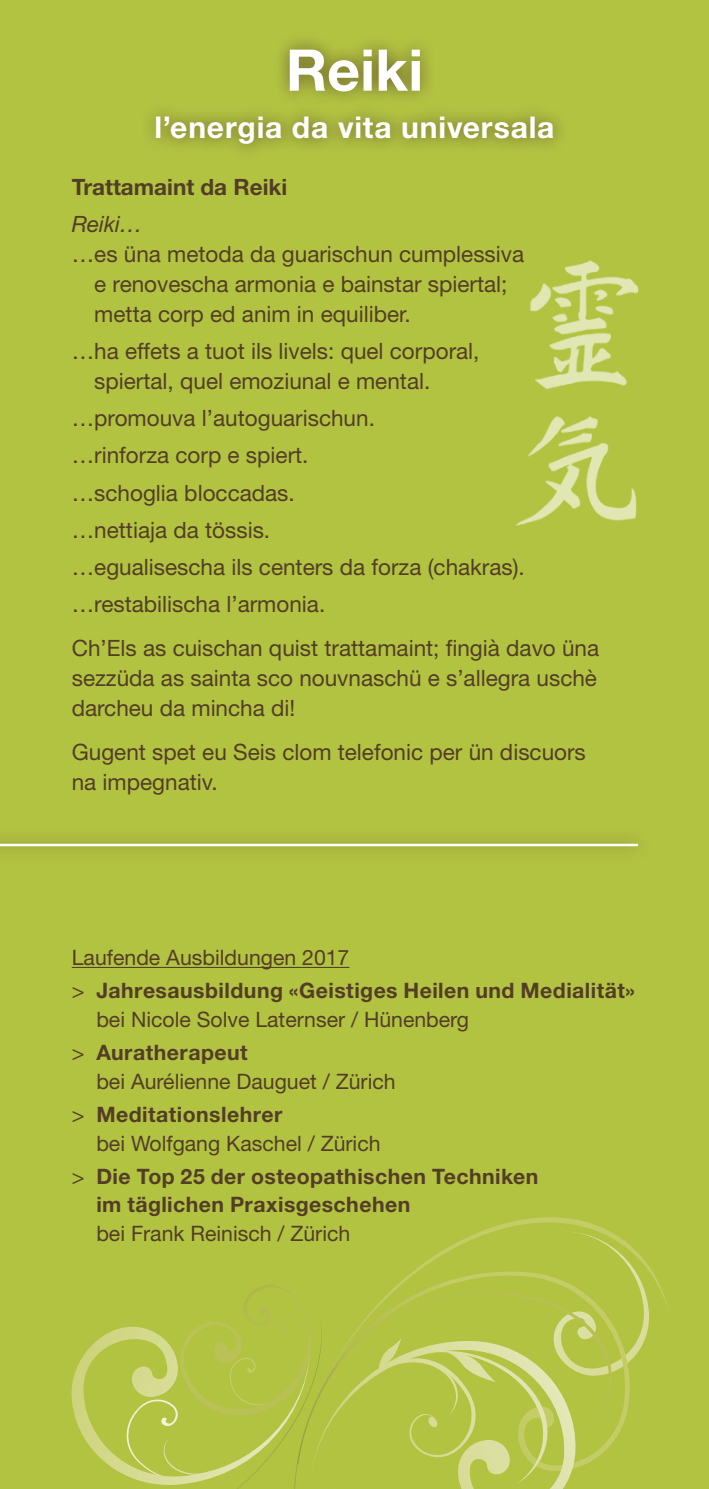
<style>
.page{position:relative;width:709px;height:1489px;background:#fff}
.page>*{position:absolute;margin:0;border:0;box-sizing:border-box;transform-origin:0 0}
.t1{font:700 57.5px "Helvetica Neue LT Std";color:#fff}
.t2{font:700 30px "Helvetica Neue LT Std";letter-spacing:.025em;color:#fff}
.t3{font:22.5px/30px "Helvetica Neue LT Std";color:#533d26}
.t4{font:700 22.5px "Helvetica Neue LT Std";color:#533d26}
.t5{font:italic 22.5px "Helvetica Neue LT Std";color:#533d26}
.t6{font:700 21.25px/33px "Helvetica Neue LT Std";letter-spacing:.02em;color:#533d26}
.t7{font:21.25px/33px "Helvetica Neue LT Std";color:#533d26}
.s1{font-weight:400}
.s2{font-weight:700}
</style>
<div class="page">
<div style="left:0;top:0;width:709px;height:1488px;background:#b2c342"></div>
<div style="left:140px;top:34px;width:429px;height:126px;background:#533d26;opacity:.75"></div>
<img style="left:516px;top:260px;width:123px;height:266px">
<div style="left:0;top:827px;width:652px;height:35px;background:#adbd40"></div>
<hr style="left:0;top:843px;width:638px;height:3px;background:#fff">
<hr style="left:72px;top:966px;width:277px;height:1px;background:#533d26">
<svg style="left:491px;top:1217px;width:177px;height:91px"></svg>
<svg style="left:71px;top:1228px;width:580px;height:260px"></svg>
<h1 class="t1" style="left:286px;top:35px;width:139px">Reiki</h1>
<h2 class="t2" style="left:154px;top:109px;width:401px">l’energia da vita universala</h2>
<p class="t4" style="left:72px;top:173px;width:217px">Trattamaint da Reiki</p>
<p class="t5" style="left:72px;top:210px;width:72px">Reiki…</p>
<p class="t3" style="left:94px;top:239px;width:431px;text-indent:-22px">…es üna metoda da guarischun cumplessiva e renovescha armonia e bainstar spiertal; metta corp ed anim in equiliber.</p>
<p class="t3" style="left:94px;top:336px;width:387px;text-indent:-22px">…ha effets a tuot ils livels: quel corporal, spiertal, quel emoziunal e mental.</p>
<p class="t3" style="left:72px;top:399px;width:454px;line-height:37px">…promouva l’autoguarischun.<br>…rinforza corp e spiert.<br>…schoglia bloccadas.<br>…nettiaja da tössis.<br>…egualisescha ils centers da forza (chakras). …restabilischa l’armonia.</p>
<p class="t3" style="left:72px;top:632px;width:529px;text-align:justify">Ch’Els as cuischan quist trattamaint; fingià davo üna sezzüda as sainta sco nouvnaschü e s’allegra uschè darcheu da mincha di!</p>
<p class="t3" style="left:72px;top:737px;width:515px">Gugent spet eu Seis clom telefonic per ün discuors na impegnativ.</p>
<p class="t6" style="left:72px;top:940px;width:564px"><span class="s1">Laufende Ausbildungen 2017<br>&gt;</span> Jahresausbildung «Geistiges Heilen und Medialität»</p>
<p class="t7" style="left:72px;top:1002px;width:399px;text-indent:25px">bei Nicole Solve Laternser / Hünenberg &gt; <span class="s2">Auratherapeut</span></p>
<p class="t7" style="left:72px;top:1064px;width:325px;text-indent:25px">bei Aurélienne Dauguet / Zürich &gt; <span class="s2">Meditationslehrer</span></p>
<p class="t6" style="left:72px;top:1125px;width:468px;text-indent:25px"><span class="s1">bei Wolfgang Kaschel / Zürich<br>&gt;</span> Die Top 25 der osteopathischen Techniken</p>
<p class="t6" style="left:96px;top:1187px;width:315px">im täglichen Praxisgeschehen</p>
<p class="t7" style="left:96px;top:1216px;width:255px">bei Frank Reinisch / Zürich</p>
</div>
